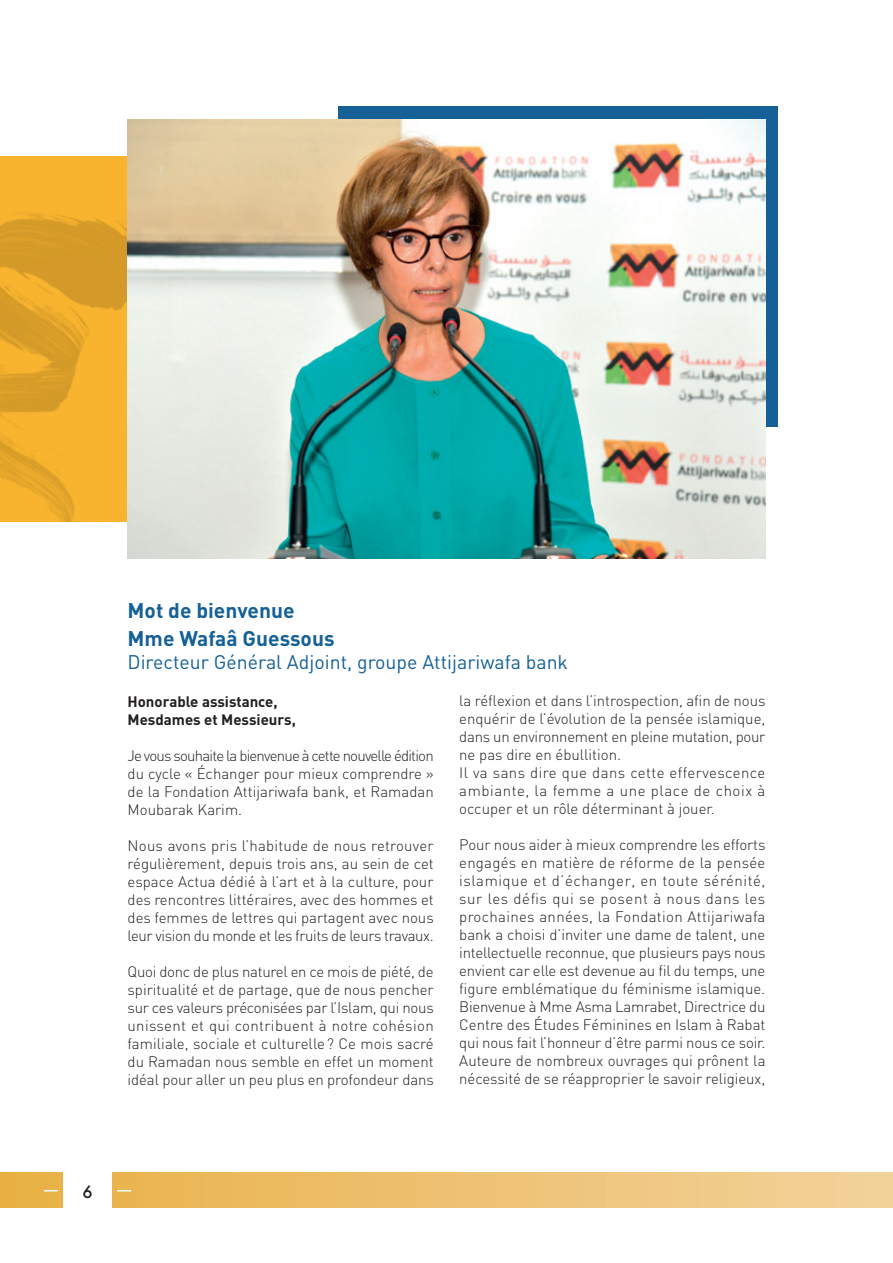
<style>
.page{position:relative;width:893px;height:1263px;background:#fff}
.page>*{position:absolute;margin:0;border:0;box-sizing:border-box;transform-origin:0 0}
.t1{font:700 21px/27.9px "DIN";color:#156197}
.t2{font:19.5px "DIN";color:#156197}
.t3{font:500 16.5px "Futura";color:#231f20}
.t4{font:300 15px/18px "DIN";color:#231f20;text-align:justify}
.t5{font:700 15px/18px "DIN";color:#231f20}
</style>
<div class="page">
<div style="left:0;top:1172px;width:893px;height:36px;background:linear-gradient(to right,#e9b045,#f3d29c)"></div>
<svg style="left:44px;top:1190px;width:14px;height:1px"></svg>
<svg style="left:117px;top:1190px;width:14px;height:1px"></svg>
<div style="left:64px;top:1161px;width:48px;height:59px;background:#fff"></div>
<img style="left:0;top:156px;width:127px;height:366px">
<div style="left:339px;top:106px;width:439px;height:321px;background:#156197"></div>
<img style="left:127px;top:119px;width:638px;height:439px">
<h1 class="t1" style="left:128px;top:596px;width:208px">Mot de bienvenue<br>Mme Wafaâ Guessous</h1>
<h2 class="t2" style="left:128px;top:649px;width:442px">Directeur Général Adjoint, groupe Attijariwafa bank</h2>
<p class="t5" style="left:128px;top:691px;width:170px">Honorable assistance,<br>Mesdames et Messieurs,</p>
<p class="t4" style="left:128px;top:746px;width:308px">Je vous souhaite la bienvenue à cette nouvelle édition du cycle « Échanger pour mieux comprendre » de la Fondation Attijariwafa bank, et Ramadan Moubarak Karim.</p>
<p class="t4" style="left:128px;top:836px;width:308px">Nous avons pris l’habitude de nous retrouver régulièrement, depuis trois ans, au sein de cet espace Actua dédié à l’art et à la culture, pour des rencontres littéraires, avec des hommes et des femmes de lettres qui partagent avec nous leur vision du monde et les fruits de leurs travaux.</p>
<p class="t4" style="left:128px;top:962px;width:308px">Quoi donc de plus naturel en ce mois de piété, de spiritualité et de partage, que de nous pencher sur ces valeurs préconisées par l’Islam, qui nous unissent et qui contribuent à notre cohésion familiale, sociale et culturelle ? Ce mois sacré du Ramadan nous semble en effet un moment idéal pour aller un peu plus en profondeur dans</p>
<p class="t4" style="left:459px;top:692px;width:308px;text-align:left">la réflexion et dans l’introspection, afin de nous enquérir de l’évolution de la pensée islamique, dans un environnement en pleine mutation, pour ne pas dire en ébullition.<br>Il va sans dire que dans cette effervescence ambiante, la femme a une place de choix à occuper et un rôle déterminant à jouer.</p>
<p class="t4" style="left:459px;top:836px;width:308px">Pour nous aider à mieux comprendre les efforts engagés en matière de réforme de la pensée islamique et d’échanger, en toute sérénité, sur les défis qui se posent à nous dans les prochaines années, la Fondation Attijariwafa bank a choisi d’inviter une dame de talent, une intellectuelle reconnue, que plusieurs pays nous envient car elle est devenue au fil du temps, une figure emblématique du féminisme islamique.<br>Bienvenue à Mme Asma Lamrabet, Directrice du Centre des Études Féminines en Islam à Rabat qui nous fait l’honneur d’être parmi nous ce soir.<br>Auteure de nombreux ouvrages qui prônent la nécessité de se réapproprier le savoir religieux,</p>
<p class="t3" style="left:82px;top:1180px;width:12px">6</p>
</div>
